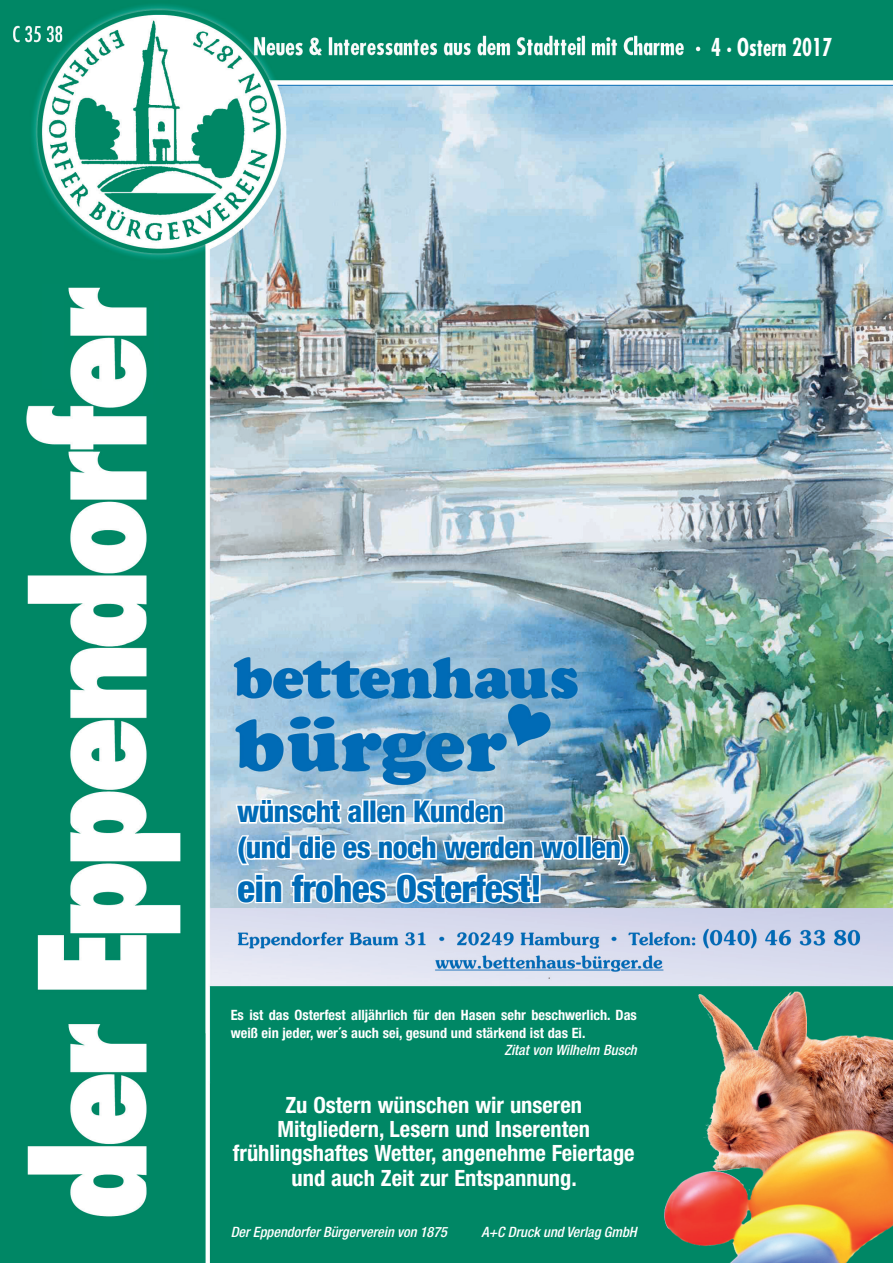
<style>
.page{position:relative;width:893px;height:1263px;background:#fff}
.page>*{position:absolute;margin:0;border:0;box-sizing:border-box;transform-origin:0 0}
.t1{font:800 condensed 37.5px "Helvetica Neue";letter-spacing:-.02em;color:#006bb6}
.t2{font:800 condensed 30px/36px "Helvetica Neue";letter-spacing:-.02em;color:#006bb6}
.t3{font:700 condensed 24px "Futura";color:#fff;scale:.85 1}
.t4{font:700 condensed 22.5px/24px "Helvetica Neue";color:#fff;text-align:center}
.t5{font:700 condensed 14.25px/17.2px "Helvetica Neue";color:#fff}
.t6{font:italic 500 condensed 14.25px "Helvetica Neue";color:#fff}
</style>
<div class="page">
<img style="left:0;top:0;width:893px;height:1263px">
<div style="left:577px;top:835px;width:8px;height:25px;border:3px solid #fff"></div>
<div style="left:584px;top:835px;width:8px;height:25px;border:3px solid #fff"></div>
<svg style="left:589px;top:833px;width:42px;height:34px"></svg>
<svg style="left:234px;top:769px;width:346px;height:136px"></svg>
<img style="left:660px;top:991px;width:233px;height:272px">
<p class="t3" style="left:711px;top:32px;width:144px">4 · Ostern 2017</p>
<h2 class="t2" style="left:237px;top:793px;width:394px">wünscht allen Kunden<br>(und die es noch werden wollen)</h2>
<h1 class="t1" style="left:237px;top:865px;width:307px">ein frohes Osterfest!</h1>
<p class="t5" style="left:231px;top:1006px;width:408px">Es ist das Osterfest alljährlich für den Hasen sehr beschwerlich. Das weiß ein jeder, wer´s auch sei, gesund und stärkend ist das Ei.</p>
<p class="t6" style="left:504px;top:1041px;width:134px">Zitat von Wilhelm Busch</p>
<p class="t4" style="left:233px;top:1093px;width:403px">Zu Ostern wünschen wir unseren Mitgliedern, Lesern und Inserenten frühlingshaftes Wetter, angenehme Feiertage und auch Zeit zur Entspannung.</p>
<p class="t6" style="left:231px;top:1224px;width:218px">Der Eppendorfer Bürgerverein von 1875</p>
<p class="t6" style="left:481px;top:1224px;width:157px">A+C Druck und Verlag GmbH</p>
</div>
